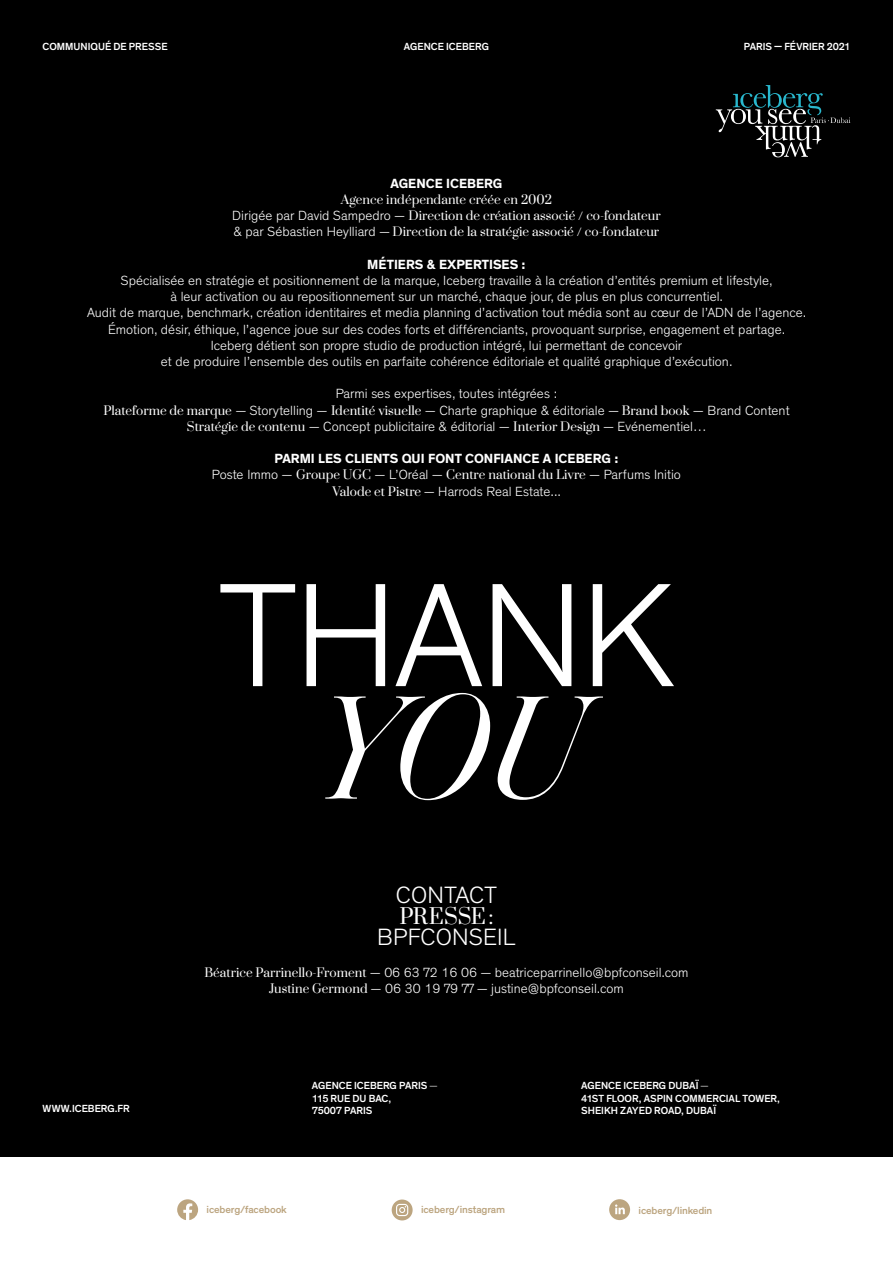
<style>
.page{position:relative;width:893px;height:1263px;background:#000}
.page>*{position:absolute;margin:0;border:0;box-sizing:border-box;transform-origin:0 0}
.t1{font:300 150px "Theinhardt";letter-spacing:-.015em;color:#fff}
.t2{font:italic 150px "Saol Display";color:#fff}
.t3{font:300 24px "Theinhardt";letter-spacing:.01em;color:#fff}
.t4{font:21px "Prata";letter-spacing:-.005em;color:#fff}
.t5{font:300 13.5px/16.2px "Theinhardt";color:#fff;text-align:center}
.t6{font:700 13.5px "Theinhardt";color:#fff}
.t7{font:12px/16.2px "Prata";color:#fff;text-align:center}
.t8{font:500 10.5px/12.6px "Theinhardt";color:#fff}
.t9{font:500 10.5px "Theinhardt";letter-spacing:-.01em;color:#bca580}
.s1{font-family:"Theinhardt";font-weight:300;font-size:13.5px}
.s2{font-family:"Prata";font-weight:400;font-size:12px}
.s3{font-weight:700}
.s4{font-size:153px}
.s5{font-weight:300}
</style>
<div class="page">
<div style="left:0;top:1157px;width:893px;height:106px;background:#fff"></div>
<svg style="left:177px;top:1199px;width:21px;height:21px"></svg>
<svg style="left:392px;top:1199px;width:21px;height:21px"></svg>
<svg style="left:609px;top:1199px;width:21px;height:21px"></svg>
<svg style="left:716px;top:85px;width:134px;height:72px"></svg>
<p class="t8" style="left:43px;top:40px;width:126px">COMMUNIQUÉ DE PRESSE</p>
<p class="t8" style="left:404px;top:40px;width:87px">AGENCE ICEBERG</p>
<p class="t8" style="left:744px;top:40px;width:108px">PARIS — FÉVRIER 2021</p>
<p class="t6" style="left:390px;top:175px;width:114px">AGENCE ICEBERG</p>
<p class="t7" style="left:232px;top:192px;width:430px">Agence indépendante créée en 2002<br><span class="s1">Dirigée par David Sampedro —</span> Direction de création associé / co-fondateur <span class="s1">&amp; par Sébastien Heylliard —</span> Direction de la stratégie associé / co-fondateur</p>
<p class="t6" style="left:367px;top:256px;width:160px">MÉTIERS &amp; EXPERTISES :</p>
<p class="t5" style="left:87px;top:273px;width:721px">Spécialisée en stratégie et positionnement de la marque, Iceberg travaille à la création d’entités premium et lifestyle,<br>à leur activation ou au repositionnement sur un marché, chaque jour, de plus en plus concurrentiel.<br>Audit de marque, benchmark, création identitaires et media planning d’activation tout média sont au cœur de l’ADN de l’agence.<br>Émotion, désir, éthique, l’agence joue sur des codes forts et différenciants, provoquant surprise, engagement et partage.<br>Iceberg détient son propre studio de production intégré, lui permettant de concevoir<br>et de produire l’ensemble des outils en parfaite cohérence éditoriale et qualité graphique d’exécution.</p>
<p class="t5" style="left:103px;top:386px;width:688px">Parmi ses expertises, toutes intégrées :<br><span class="s2">Plateforme de marque</span> — Storytelling — <span class="s2">Identité visuelle</span> — Charte graphique &amp; éditoriale — <span class="s2">Brand book</span> — Brand Content<br><span class="s2">Stratégie de contenu</span> — Concept publicitaire &amp; éditorial — <span class="s2">Interior Design</span> — Evénementiel…</p>
<p class="t5" style="left:212px;top:451px;width:471px"><span class="s3">PARMI LES CLIENTS QUI FONT CONFIANCE A ICEBERG :<br></span>Poste Immo — <span class="s2">Groupe UGC</span> — L’Oréal — <span class="s2">Centre national du Livre</span> — Parfums Initio<br><span class="s2">Valode et Pistre</span> — Harrods Real Estate...</p>
<h1 class="t1" style="left:219px;top:548px;width:456px">THANK</h1>
<h1 class="t2" style="left:312px;top:640px;width:269px">Y<span class="s4">O</span>U</h1>
<h2 class="t3" style="left:396px;top:881px;width:103px">CONTACT</h2>
<h3 class="t4" style="left:399px;top:903px;width:96px">PRESSE:</h3>
<h2 class="t3" style="left:377px;top:923px;width:140px">BPFCONSEIL</h2>
<p class="t8" style="left:43px;top:1102px;width:89px">WWW.ICEBERG.FR</p>
<p class="t5" style="left:204px;top:964px;width:486px"><span class="s2">Béatrice Parrinello-Froment</span> — 06 63 72 16 06 — beatriceparrinello@bpfconseil.com<br><span class="s2">Justine Germond</span> — 06 30 19 79 77 — justine@bpfconseil.com</p>
<p class="t8" style="left:312px;top:1079px;width:127px">AGENCE ICEBERG PARIS <span class="s5">—<br></span>115 RUE DU BAC,<br>75007 PARIS</p>
<p class="t8" style="left:581px;top:1079px;width:200px">AGENCE ICEBERG DUBAÏ <span class="s5">—<br></span>41ST FLOOR, ASPIN COMMERCIAL TOWER,<br>SHEIKH ZAYED ROAD, DUBAÏ</p>
<p class="t9" style="left:207px;top:1203px;width:82px">iceberg/facebook</p>
<p class="t9" style="left:421px;top:1203px;width:86px">iceberg/instagram</p>
<p class="t9" style="left:639px;top:1204px;width:75px">iceberg/linkedin</p>
</div>
